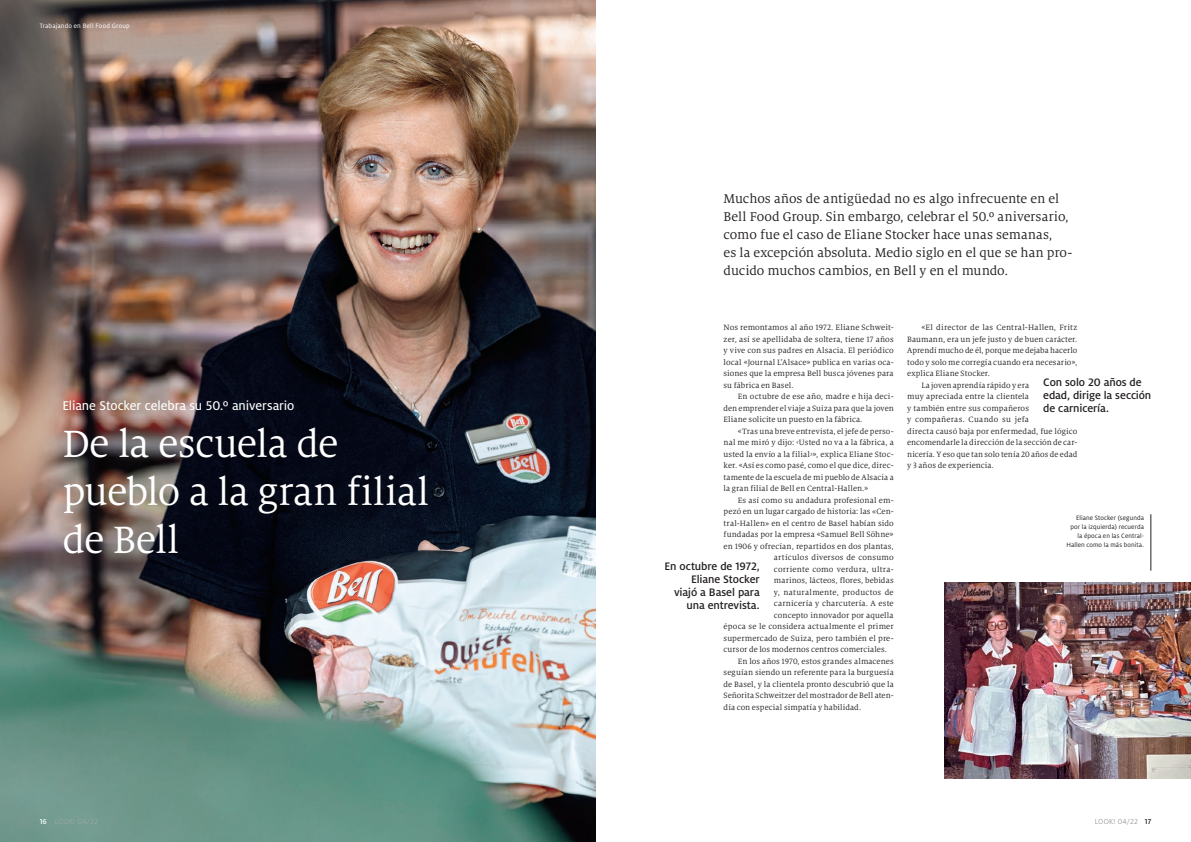
<style>
.page{position:relative;width:1191px;height:842px;background:#fff}
.page>*{position:absolute;margin:0;border:0;box-sizing:border-box;transform-origin:0 0}
.t1{font:42px/48px "Milo Serif Pro";letter-spacing:-.02em;color:#fff}
.t2{font:14px/18px "Milo Serif Pro";color:#231f20}
.t3{font:14px "Milo Pro Text";letter-spacing:-.005em;color:#fff}
.t4{font:500 12px/13px "Milo Pro";letter-spacing:-.01em;color:#231f20}
.t5{font:8.5px/11.5px "Milo Serif Pro";letter-spacing:.01em;color:#231f20;text-align:justify}
.t6{font:8.5px "Milo Serif Pro";letter-spacing:.03em;color:#231f20}
.t7{font:300 8px "Milo Pro";letter-spacing:.03em;color:#a8a9ad}
.t8{font:300 8px "Milo Pro";letter-spacing:.03em;color:#808285}
.t9{font:7px/9px "Milo Pro";letter-spacing:.01em;color:#231f20;text-align:right}
.t10{font:7px "Milo Pro";letter-spacing:.02em;color:#fff}
.s1{font-style:italic}
.s2{font-weight:500;color:#fff}
.s3{font-weight:500;color:#231f20}
</style>
<div class="page">
<img style="left:0;top:0;width:595px;height:842px">
<img style="left:944px;top:582px;width:247px;height:196px">
<hr style="left:1150px;top:514px;width:1px;height:57px;background:#231f20">
<p class="t10" style="left:40px;top:22px;width:92px">Trabajando en Bell Food Group</p>
<h2 class="t3" style="left:62px;top:397px;width:233px">Eliane Stocker celebra su 50.º aniversario</h2>
<h1 class="t1" style="left:62px;top:420px;width:368px">De la escuela de pueblo a la gran filial de Bell</h1>
<p class="t2" style="left:723px;top:190px;width:350px">Muchos años de antigüedad no es algo infrecuente en el Bell Food Group. Sin embargo, celebrar el 50.º aniversario, como fue el caso de Eliane Stocker hace unas semanas,<br>es la excepción absoluta. Medio siglo en el que se han pro&shy;ducido muchos cambios, en Bell y en el mundo.</p>
<p class="t5" style="left:723px;top:322px;width:172px">Nos remontamos al año 1972. Eliane Schweit&shy;zer, así se apellidaba de soltera, tiene 17 años y vive con sus padres en Alsacia. El periódico local «Journal LʼAlsace» publica en varias oca&shy;siones que la empresa Bell busca jóvenes para su fábrica en Basel.</p>
<p class="t5" style="left:723px;top:391px;width:172px;text-indent:14px">En octubre de ese año, madre e hija deci&shy;den emprender el viaje a Suiza para que la joven Eliane solicite un puesto en la fábrica.</p>
<p class="t5" style="left:723px;top:425px;width:172px;text-indent:14px">«Tras una breve entrevista, el jefe de perso&shy;nal me miró y dijo: <span class="s1">‹</span>Usted no va a la fábrica, a usted la envío a la filial<span class="s1">›</span>», explica Eliane Stoc&shy;ker. «Así es como pasé, como el que dice, direc&shy;tamente de la escuela de mi pueblo de Alsacia a la gran filial de Bell en Central-Hallen.»</p>
<p class="t5" style="left:737px;top:494px;width:157px">Es así como su andadura profesional em-</p>
<p class="t5" style="left:723px;top:506px;width:172px">pezó en un lugar cargado de historia: las «Cen-</p>
<p class="t5" style="left:723px;top:517px;width:172px">tral-Hallen» en el centro de Basel habían sido</p>
<p class="t5" style="left:723px;top:529px;width:172px">fundadas por la empresa «Samuel Bell Söhne»</p>
<p class="t5" style="left:723px;top:540px;width:172px">en 1906 y ofrecían, repartidos en dos plantas,</p>
<p class="t5" style="left:774px;top:552px;width:121px">artículos diversos de consumo</p>
<p class="t5" style="left:774px;top:563px;width:121px">corriente como verdura, ultra-</p>
<p class="t5" style="left:774px;top:575px;width:121px">marinos, lácteos, flores, bebidas</p>
<p class="t5" style="left:774px;top:586px;width:121px">y, naturalmente, productos de</p>
<p class="t5" style="left:774px;top:598px;width:121px">carnicería y charcutería. A este</p>
<p class="t5" style="left:774px;top:609px;width:121px">concepto innovador por aquella</p>
<p class="t5" style="left:723px;top:621px;width:172px">época se le considera actualmente el primer</p>
<p class="t5" style="left:723px;top:632px;width:172px">supermercado de Suiza, pero también el pre-</p>
<p class="t5" style="left:723px;top:644px;width:165px">cursor de los modernos centros comerciales.</p>
<p class="t5" style="left:737px;top:655px;width:157px">En los años 1970, estos grandes almacenes</p>
<p class="t5" style="left:723px;top:667px;width:172px">seguían siendo un referente para la burguesía</p>
<p class="t5" style="left:723px;top:678px;width:172px">de Basel, y la clientela pronto descubrió que la</p>
<p class="t5" style="left:723px;top:690px;width:172px">Señorita Schweitzer del mostrador de Bell aten-</p>
<p class="t5" style="left:723px;top:701px;width:139px">día con especial simpatía y habilidad.</p>
<h3 class="t4" style="left:664px;top:560px;width:97px;text-align:right">En octubre de 1972,<br>Eliane Stocker<br>viajó a Basel para una entrevista.</h3>
<p class="t5" style="left:921px;top:322px;width:157px">«El director de las Central-Hallen, Fritz</p>
<p class="t5" style="left:907px;top:333px;width:172px">Baumann, era un jefe justo y de buen carácter.</p>
<p class="t5" style="left:907px;top:345px;width:172px">Aprendí mucho de él, porque me dejaba hacerlo</p>
<p class="t5" style="left:907px;top:356px;width:172px">todo y solo me corregía cuando era necesario»,</p>
<p class="t5" style="left:907px;top:368px;width:84px">explica Eliane Stocker.</p>
<p class="t5" style="left:921px;top:379px;width:109px">La joven aprendía rápido y era</p>
<p class="t5" style="left:907px;top:391px;width:123px">muy apreciada entre la clientela</p>
<p class="t5" style="left:907px;top:402px;width:123px">y también entre sus compañeros</p>
<p class="t6" style="left:907px;top:415px;width:123px">y compañeras. Cuando su jefa</p>
<p class="t5" style="left:907px;top:425px;width:172px">directa causó baja por enfermedad, fue lógico</p>
<p class="t5" style="left:907px;top:437px;width:172px">encomendarle la dirección de la sección de car-</p>
<p class="t5" style="left:907px;top:448px;width:172px">nicería. Y eso que tan solo tenía 20 años de edad</p>
<p class="t5" style="left:907px;top:460px;width:88px">y 3 años de experiencia.</p>
<h3 class="t4" style="left:1043px;top:376px;width:110px">Con solo 20 años de edad, dirige la sección de carnicería.</h3>
<p class="t9" style="left:1066px;top:513px;width:79px">Eliane Stocker (segunda por la izquierda) recuerda la época en las Central-<br>Hallen como la más bonita.</p>
<p class="t7" style="left:40px;top:817px;width:60px"><span class="s2">16</span> LOOK! 04/22</p>
<p class="t8" style="left:1094px;top:817px;width:58px">LOOK! 04/22 <span class="s3">17</span></p>
</div>
